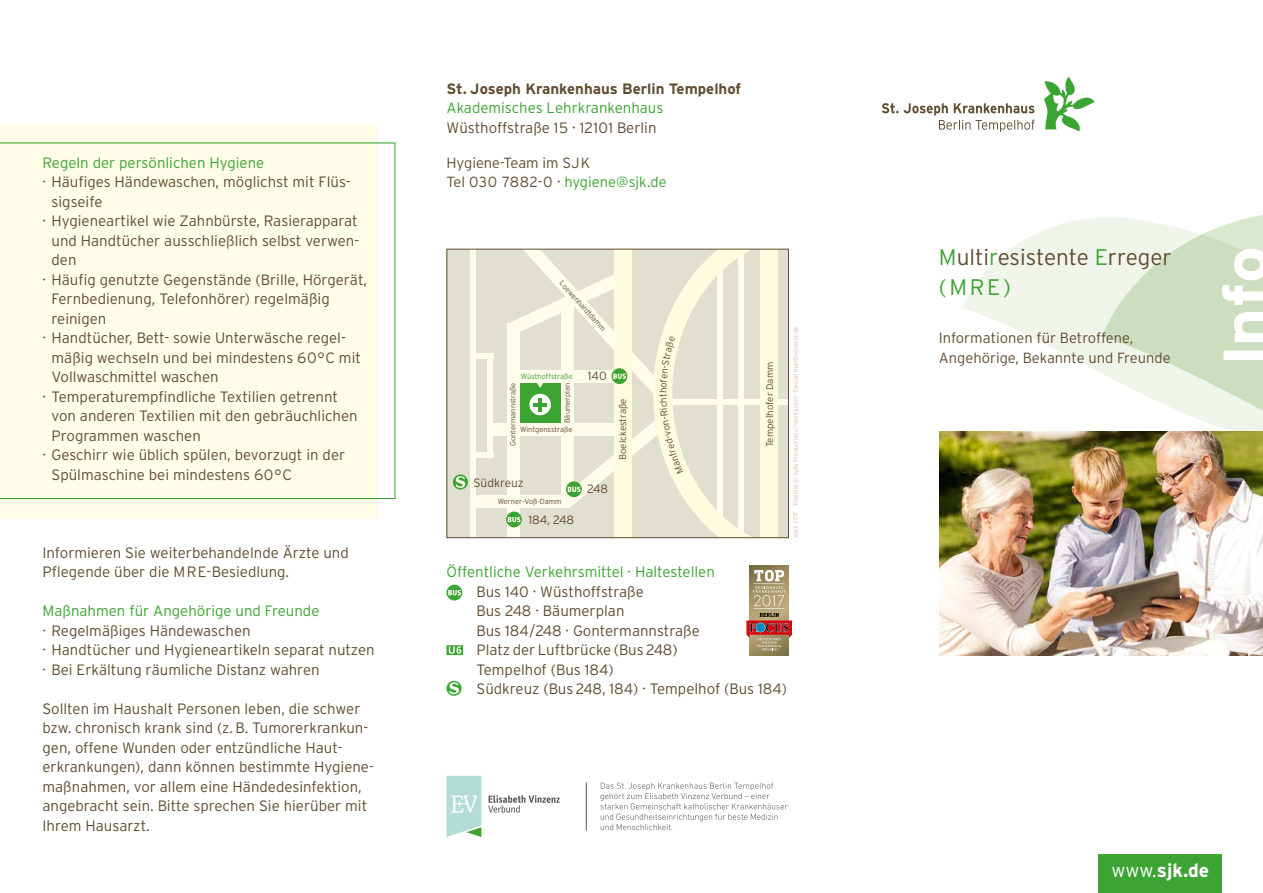
<style>
.page{position:relative;width:1263px;height:893px;background:#fff}
.page>*{position:absolute;margin:0;border:0;box-sizing:border-box;transform-origin:0 0}
.t1{font:300 22.5px/30px "Interstate";color:#614d32}
.t2{font:700 19.2px "Interstate";color:#fff}
.t3{font:300 15px/19.5px "Interstate";color:#614d32}
.t4{font:300 15px "Interstate";color:#3ca432}
.t5{font:700 15px "Interstate";color:#614d32}
.t6{font:300 14.7px/19.5px "Interstate";color:#614d32}
.t7{font:300 12px "Interstate";color:#614d32}
.t8{font:300 9.75px "Interstate";color:#614d32}
.t9{font:300 7.5px "Interstate";color:#614d32}
.t10{font:300 7.5px "Interstate";color:#3ca432}
.t11{font:300 6px "Interstate";color:#c4bfb2}
.s1{color:#3ca432}
.s2{font-weight:300}
</style>
<div class="page">
<svg style="left:962px;top:76px;width:140px;height:580px"></svg>
<svg style="left:1102px;top:215px;width:161px;height:678px"></svg>
<svg style="left:1222px;top:249px;width:41px;height:111px"></svg>
<div style="left:0;top:124px;width:377px;height:395px;background:#fffce7"></div>
<svg style="left:0;top:142px;width:395px;height:357px"></svg>
<img style="left:939px;top:431px;width:324px;height:224px">
<svg style="left:1044px;top:77px;width:50px;height:55px"></svg>
<svg style="left:882px;top:103px;width:153px;height:29px"></svg>
<hr style="left:586px;top:783px;width:1px;height:47px;background:#565655">
<svg style="left:446px;top:776px;width:35px;height:61px;background:#bbdfd3"></svg>
<svg style="left:488px;top:795px;width:72px;height:18px"></svg>
<svg style="left:600px;top:783px;width:188px;height:47px"></svg>
<svg style="left:446px;top:585px;width:16px;height:15px"></svg>
<svg style="left:446px;top:681px;width:16px;height:15px"></svg>
<svg style="left:446px;top:645px;width:17px;height:10px"></svg>
<div style="left:446px;top:249px;width:342px;height:288px;background:#e1dfd0"></div>
<div style="left:493px;top:423px;width:127px;height:13px;background:#fffcec"></div>
<div style="left:473px;top:495px;width:96px;height:13px;background:#fffcec"></div>
<div style="left:663px;top:400px;width:125px;height:5px;background:#fffcec"></div>
<div style="left:761px;top:249px;width:17px;height:288px;background:#fffbdf"></div>
<div style="left:471px;top:249px;width:5px;height:289px;background:#fffcec"></div>
<div style="left:488px;top:353px;width:5px;height:105px;background:#fffcec"></div>
<div style="left:473px;top:452px;width:20px;height:6px;background:#fffcec"></div>
<div style="left:473px;top:353px;width:20px;height:6px;background:#fffcec"></div>
<svg style="left:453px;top:474px;width:15px;height:15px"></svg>
<div style="left:1098px;top:854px;width:123px;height:39px;background:#3ca432"></div>
<img style="left:749px;top:565px;width:40px;height:90px">
<hr style="left:753px;top:608px;width:32px;height:1px;background:#fff">
<svg style="left:746px;top:613px;width:46px;height:37px;background:#ad7463"></svg>
<svg style="left:753px;top:570px;width:32px;height:36px"></svg>
<svg style="left:506px;top:248px;width:248px;height:290px"></svg>
<p class="t4" style="left:43px;top:153px;width:223px">Regeln der persönlichen Hygiene</p>
<p class="t3" style="left:43px;top:172px;width:309px">· Häufiges Händewaschen, möglichst mit Flüs-</p>
<p class="t3" style="left:52px;top:191px;width:52px">sigseife</p>
<p class="t3" style="left:43px;top:211px;width:317px">· Hygieneartikel wie Zahnbürste, Rasierapparat</p>
<p class="t3" style="left:52px;top:230px;width:309px">und Handtücher ausschließlich selbst verwen-</p>
<p class="t3" style="left:52px;top:250px;width:26px">den</p>
<p class="t3" style="left:43px;top:269px;width:326px">· Häufig genutzte Gegenstände (Brille, Hörgerät,</p>
<p class="t3" style="left:52px;top:289px;width:280px">Fernbedienung, Telefonhörer) regelmäßig</p>
<p class="t3" style="left:52px;top:308px;width:56px">reinigen</p>
<p class="t3" style="left:43px;top:328px;width:305px">· Handtücher, Bett- sowie Unterwäsche regel-</p>
<p class="t3" style="left:52px;top:347px;width:311px">mäßig wechseln und bei mindestens 60°C mit</p>
<p class="t3" style="left:52px;top:367px;width:169px">Vollwaschmittel waschen</p>
<p class="t3" style="left:43px;top:386px;width:297px">· Temperaturempfindliche Textilien getrennt</p>
<p class="t3" style="left:52px;top:406px;width:308px">von anderen Textilien mit den gebräuchlichen</p>
<p class="t3" style="left:52px;top:425px;width:151px">Programmen waschen</p>
<p class="t3" style="left:43px;top:445px;width:304px">· Geschirr wie üblich spülen, bevorzugt in der</p>
<p class="t3" style="left:52px;top:464px;width:242px">Spülmaschine bei mindestens 60°C</p>
<p class="t3" style="left:43px;top:542px;width:308px">Informieren Sie weiterbehandelnde Ärzte und<br>Pflegende über die MRE-Besiedlung.</p>
<p class="t4" style="left:43px;top:602px;width:278px">Maßnahmen für Angehörige und Freunde</p>
<p class="t3" style="left:43px;top:620px;width:334px">· Regelmäßiges Händewaschen<br>· Handtücher und Hygieneartikeln separat nutzen · Bei Erkältung räumliche Distanz wahren</p>
<p class="t3" style="left:43px;top:698px;width:333px">Sollten im Haushalt Personen leben, die schwer bzw. chronisch krank sind (z. B. Tumorerkrankun&shy;gen, offene Wunden oder entzündliche Haut&shy;erkrankungen), dann können bestimmte Hygiene&shy;maßnahmen, vor allem eine Händedesinfektion, angebracht sein. Bitte sprechen Sie hierüber mit Ihrem Hausarzt.</p>
<p class="t5" style="left:446px;top:79px;width:296px">St. Joseph Krankenhaus Berlin Tempelhof</p>
<p class="t4" style="left:446px;top:99px;width:218px">Akademisches Lehrkrankenhaus</p>
<p class="t3" style="left:446px;top:117px;width:211px">Wüsthoffstraße 15 · 12101 Berlin</p>
<p class="t6" style="left:446px;top:152px;width:222px">Hygiene-Team im SJK<br>Tel 030 7882-0 · <span class="s1">hygiene@sjk.de</span></p>
<p class="t9" style="left:564px;top:279px;width:66px;rotate:48deg">Loewenhardtdamm</p>
<p class="t10" style="left:521px;top:372px;width:53px">Wüsthoffstraße</p>
<p class="t9" style="left:508px;top:446px;width:65px;rotate:-90deg">Gontermannstraße</p>
<p class="t9" style="left:563px;top:423px;width:42px;rotate:-90deg">Bäumerplan</p>
<p class="t9" style="left:520px;top:424px;width:54px">Wintgensstraße</p>
<p class="t7" style="left:473px;top:475px;width:52px">Südkreuz</p>
<p class="t9" style="left:498px;top:497px;width:65px">Werner-Voß-Damm</p>
<p class="t7" style="left:528px;top:513px;width:47px">184, 248</p>
<p class="t7" style="left:588px;top:369px;width:20px">140</p>
<p class="t7" style="left:587px;top:482px;width:22px">248</p>
<p class="t8" style="left:617px;top:460px;width:63px;rotate:-90deg">Boelckestraße</p>
<p class="t8" style="left:657px;top:397px;width:5px;rotate:-90deg">t</p>
<p class="t8" style="left:764px;top:447px;width:87px;rotate:-90deg">Tempelhofer Damm</p>
<p class="t11" style="left:792px;top:538px;width:213px;rotate:-90deg">April 2017 · Titelbild © Syda Productions / fotolia.com · Design mail@vonerot.de</p>
<p class="t4" style="left:446px;top:563px;width:270px">Öffentliche Verkehrsmittel · Haltestellen</p>
<p class="t3" style="left:476px;top:581px;width:312px">Bus 140 · Wüsthoffstraße<br>Bus 248 · Bäumerplan<br>Bus 184/248 · Gontermannstraße<br>Platz der Luftbrücke (Bus 248)<br>Tempelhof (Bus 184)<br>Südkreuz (Bus 248, 184) · Tempelhof (Bus 184)</p>
<h1 class="t1" style="left:939px;top:242px;width:234px"><span class="s1">M</span>ulti<span class="s1">r</span>esistente <span class="s1">E</span>rreger <span class="s1">(MRE)</span></h1>
<p class="t6" style="left:939px;top:328px;width:233px">Informationen für Betroffene,<br>Angehörige, Bekannte und Freunde</p>
<p class="t2" style="left:1111px;top:859px;width:99px"><span class="s2">www.</span>sjk.de</p>
</div>
